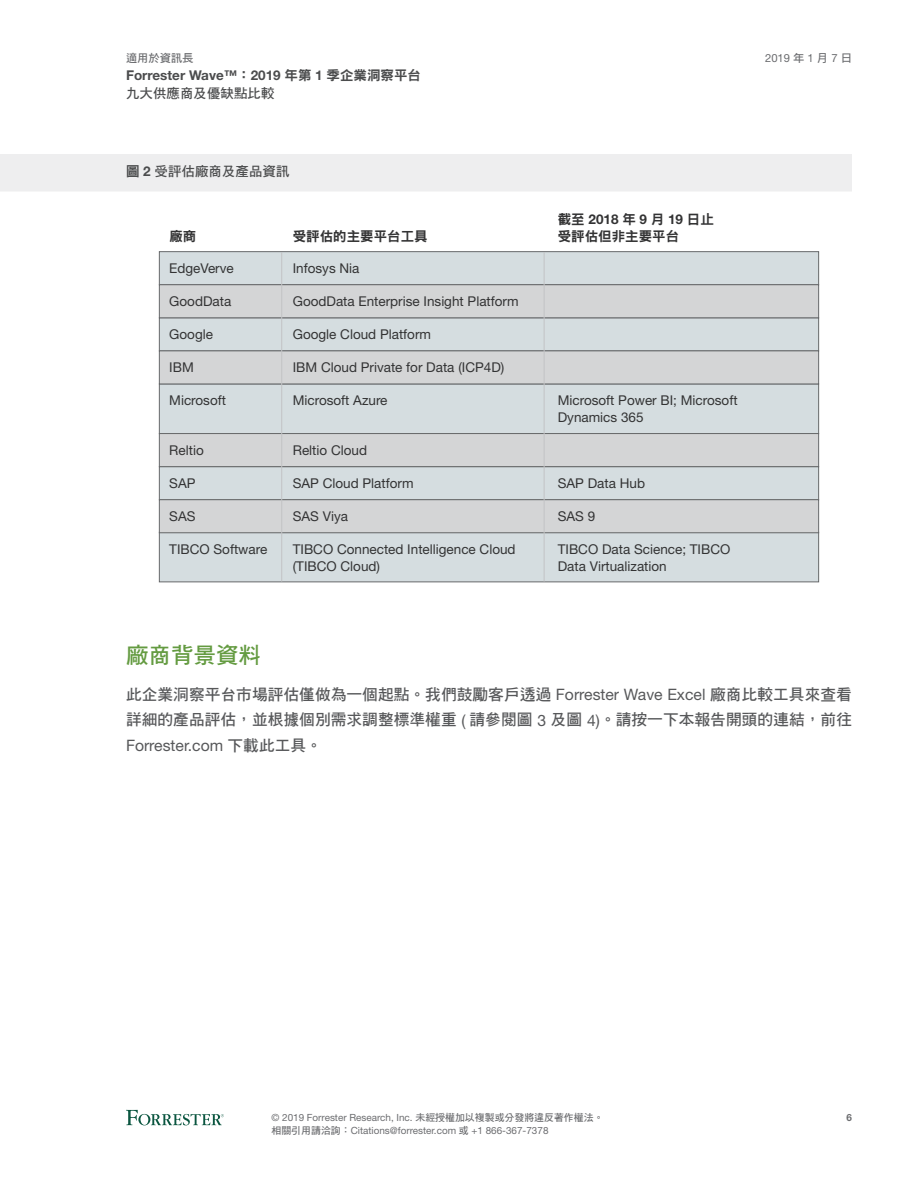
<style>
.page{position:relative;width:918px;height:1188px;background:#fff}
.page>*{position:absolute;margin:0;border:0;box-sizing:border-box;transform-origin:0 0}
.Heading_1{font:22.5px "DF Hei Std W7";color:#649b41}
.t1{font:15.75px/25.7px "DF Hei Std W7";color:#57585a;text-align:justify}
.t2{font:13.5px/16.5px "Helvetica Neue LT Std";color:#333334}
.t3{font:13.5px/16.5px "DF Hei Std W9 E Ten B5 H";color:#333334}
.t4{font:700 13.5px "Helvetica Neue LT Std";color:#4b4c4d}
.FigureTwoThirdsPage{font:13.5px "DF Hei Std W7";color:#4b4c4d}
.t5{font:11.25px "Helvetica Neue LT Std";color:#6c6d70}
.t6{font:11.25px "DF Hei Std W7";color:#6c6d70}
.t7{font:9.9px/12.8px "Helvetica Neue LT Std";color:#6c6d70}
.t8{font:700 9.9px "Helvetica Neue LT Std";color:#6c6d70}
.s1{font-family:"DF Hei Std W9";font-weight:400}
.s2{font-family:"DF Hei Std W9"}
.s3{font-family:"Helvetica Neue LT Std";font-weight:700}
.s4{font-family:"DF Hei Std W7"}
.s5{font-family:"Helvetica Neue LT Std"}
</style>
<div class="page">
<svg style="left:126px;top:1110px;width:98px;height:15px"></svg>
<div style="left:0;top:154px;width:852px;height:38px;background:#eeeeef"></div>
<div style="left:159px;top:251px;width:660px;height:34px;background:#d5dde0;border:1px solid #67696b"></div>
<div style="left:159px;top:317px;width:660px;height:34px;background:#d5dde0;border:1px solid #67696b"></div>
<div style="left:159px;top:384px;width:660px;height:50px;background:#d5dde0;border:1px solid #67696b"></div>
<div style="left:159px;top:466px;width:660px;height:34px;background:#d5dde0"></div>
<div style="left:159px;top:532px;width:660px;height:50px;background:#d5dde0;border:1px solid #67696b"></div>
<div style="left:159px;top:284px;width:660px;height:34px;background:#d4d5d6;border:1px solid #67696b"></div>
<div style="left:159px;top:350px;width:660px;height:34px;background:#d4d5d6;border:1px solid #67696b"></div>
<div style="left:159px;top:433px;width:660px;height:34px;background:#d4d5d6;border:1px solid #67696b"></div>
<div style="left:159px;top:499px;width:660px;height:34px;background:#d4d5d6;border:1px solid #67696b"></div>
<hr style="left:544px;top:252px;width:1px;height:329px;background:#c2c3c5">
<hr style="left:281px;top:252px;width:1px;height:329px;background:#c2c3c5">
<p class="t6" style="left:126px;top:52px;width:69px">適用於資訊長</p>
<p class="t4" style="left:126px;top:67px;width:297px">Forrester Wave™<span class="s1">：</span>2019 <span class="s1">年第</span> 1 <span class="s1">季企業洞察平台</span></p>
<p class="FigureTwoThirdsPage" style="left:126px;top:86px;width:150px">九大供應商及優缺點比較</p>
<p class="FigureTwoThirdsPage" style="left:126px;top:164px;width:165px"><span class="s2">圖</span> <span class="s3">2</span> 受評估廠商及產品資訊</p>
<p class="t3" style="left:169px;top:227px;width:29px">廠商</p>
<p class="t2" style="left:169px;top:260px;width:66px">EdgeVerve</p>
<p class="t2" style="left:169px;top:293px;width:64px">GoodData</p>
<p class="t2" style="left:169px;top:326px;width:45px">Google</p>
<p class="t2" style="left:169px;top:359px;width:26px">IBM</p>
<p class="t2" style="left:169px;top:392px;width:58px">Microsoft</p>
<p class="t2" style="left:169px;top:442px;width:36px">Reltio</p>
<p class="t2" style="left:169px;top:475px;width:28px">SAP</p>
<p class="t2" style="left:169px;top:508px;width:28px">SAS</p>
<p class="t2" style="left:169px;top:541px;width:100px">TIBCO Software</p>
<p class="t3" style="left:293px;top:227px;width:137px">受評估的主要平台工具</p>
<p class="t2" style="left:293px;top:260px;width:68px">Infosys Nia</p>
<p class="t2" style="left:293px;top:293px;width:227px">GoodData Enterprise Insight Platform</p>
<p class="t2" style="left:293px;top:326px;width:140px">Google Cloud Platform</p>
<p class="t2" style="left:293px;top:359px;width:213px">IBM Cloud Private for Data (ICP4D)</p>
<p class="t2" style="left:293px;top:392px;width:96px">Microsoft Azure</p>
<p class="t2" style="left:293px;top:442px;width:76px">Reltio Cloud</p>
<p class="t2" style="left:293px;top:475px;width:122px">SAP Cloud Platform</p>
<p class="t2" style="left:293px;top:508px;width:57px">SAS Viya</p>
<p class="t2" style="left:293px;top:541px;width:224px">TIBCO Connected Intelligence Cloud (TIBCO Cloud)</p>
<p class="t5" style="left:765px;top:52px;width:88px">2019 <span class="s4">年</span> 1 <span class="s4">月</span> 7 <span class="s4">日</span></p>
<p class="t3" style="left:558px;top:211px;width:158px">截至 <span class="s3">2018</span> 年 <span class="s3">9</span> 月 <span class="s3">19</span> 日止受評估但非主要平台</p>
<p class="t2" style="left:558px;top:392px;width:181px">Microsoft Power BI; Microsoft<br>Dynamics 365</p>
<p class="t2" style="left:558px;top:475px;width:89px">SAP Data Hub</p>
<p class="t2" style="left:558px;top:508px;width:39px">SAS 9</p>
<p class="t2" style="left:558px;top:541px;width:174px">TIBCO Data Science; TIBCO<br>Data Virtualization</p>
<p class="Heading_1" style="left:126px;top:643px;width:136px">廠商背景資料</p>
<p class="t1" style="left:126px;top:681px;width:728px">此企業洞察平台市場評估僅做為一個起點。我們鼓勵客戶透過 <span class="s5">Forrester Wave Excel</span> 廠商比較工具來查看詳細的產品評估，並根據個別需求調整標準權重 <span class="s5">(</span> 請參閱圖 <span class="s5">3</span> 及圖 <span class="s5">4)</span>。請按一下本報告開頭的連結，前往<span class="s5">Forrester.com</span> 下載此工具。</p>
<p class="t7" style="left:272px;top:1111px;width:334px">© 2019 Forrester Research, Inc. <span class="s4">未經授權加以複製或分發將違反著作權法。相關引用請洽詢：</span>Citations@forrester.com <span class="s4">或</span> +1 866-367-7378</p>
<p class="t8" style="left:846px;top:1112px;width:7px">6</p>
</div>
